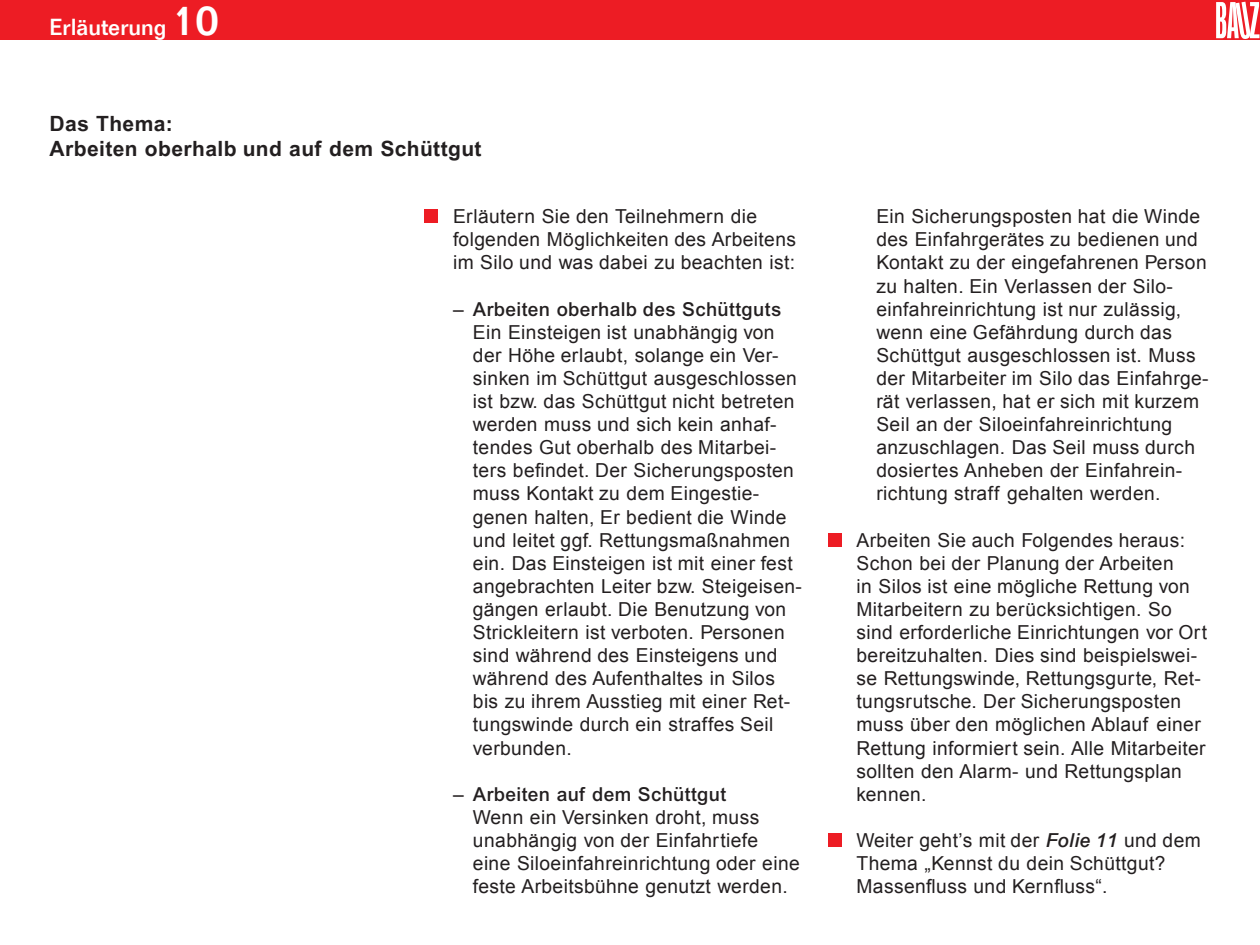
<style>
.page{position:relative;width:1260px;height:945px;background:#fff}
.page>*{position:absolute;margin:0;border:0;box-sizing:border-box;transform-origin:0 0}
.t1{font:500 22.75px "Folio";color:#fff}
.t2{font:700 21px/25.2px "Arial";letter-spacing:.02em;color:#231f20}
.t3{font:19.25px/23.1px "Arial";letter-spacing:.02em;color:#231f20}
.s1{font-size:42px}
.s2{font-weight:500}
.s3{font-weight:500;font-style:italic}
</style>
<div class="page">
<div style="left:0;top:0;width:1260px;height:40px;background:#ed1c24"></div>
<svg style="left:1216px;top:2px;width:44px;height:37px"></svg>
<div style="left:424px;top:209px;width:14px;height:14px;background:#ed1c24"></div>
<div style="left:828px;top:833px;width:14px;height:14px;background:#ed1c24"></div>
<div style="left:828px;top:533px;width:14px;height:14px;background:#ed1c24"></div>
<p class="t1" style="left:50px;top:18px;width:171px">Erläuterung <span class="s1">10</span></p>
<p class="t2" style="left:50px;top:113px;width:434px">Das Thema:<br>Arbeiten oberhalb und auf dem Schüttgut</p>
<p class="t3" style="left:453px;top:207px;width:345px">Erläutern Sie den Teilnehmern die folgenden Möglichkeiten des Arbeitens im Silo und was dabei zu beachten ist:</p>
<p class="t3" style="left:473px;top:299px;width:331px;text-indent:-20px">– <span class="s2">Arbeiten oberhalb des Schüttguts </span>Ein Einsteigen ist unabhängig von der Höhe erlaubt, solange ein Ver&shy;sinken im Schüttgut ausgeschlossen ist bzw. das Schüttgut nicht betreten werden muss und sich kein anhaf&shy;tendes Gut oberhalb des Mitarbei&shy;ters befindet. Der Sicherungsposten muss Kontakt zu dem Eingestie&shy;genen halten, Er bedient die Winde und leitet ggf. Rettungsmaßnahmen ein. Das Einsteigen ist mit einer fest angebrachten Leiter bzw. Steigeisen&shy;gängen erlaubt. Die Benutzung von Strickleitern ist verboten. Personen sind während des Einsteigens und während des Aufenthaltes in Silos bis zu ihrem Ausstieg mit einer Ret&shy;tungswinde durch ein straffes Seil verbunden.</p>
<p class="t3" style="left:473px;top:784px;width:328px;text-indent:-20px">– <span class="s2">Arbeiten auf dem Schüttgut<br></span>Wenn ein Versinken droht, muss unabhängig von der Einfahrtiefe eine Siloeinfahreinrichtung oder eine feste Arbeitsbühne genutzt werden.</p>
<p class="t3" style="left:876px;top:207px;width:334px">Ein Sicherungsposten hat die Winde des Einfahrgerätes zu bedienen und Kontakt zu der eingefahrenen Person zu halten. Ein Verlassen der Silo&shy;einfahreinrichtung ist nur zulässig, wenn eine Gefährdung durch das Schüttgut ausgeschlossen ist. Muss der Mitarbeiter im Silo das Einfahrge&shy;rät verlassen, hat er sich mit kurzem Seil an der Siloeinfahreinrichtung anzuschlagen. Das Seil muss durch dosiertes Anheben der Einfahrein&shy;richtung straff gehalten werden.</p>
<p class="t3" style="left:857px;top:530px;width:352px">Arbeiten Sie auch Folgendes heraus:<br>Schon bei der Planung der Arbeiten<br>in Silos ist eine mögliche Rettung von Mitarbeitern zu berücksichtigen. So sind erforderliche Einrichtungen vor Ort bereitzuhalten. Dies sind beispielswei&shy;se Rettungswinde, Rettungsgurte, Ret&shy;tungsrutsche. Der Sicherungsposten muss über den möglichen Ablauf einer Rettung informiert sein. Alle Mitarbeiter sollten den Alarm- und Rettungsplan kennen.</p>
<p class="t3" style="left:857px;top:830px;width:346px">Weiter geht’s mit der <span class="s3">Folie 11</span> und dem<br>Thema „Kennst du dein Schüttgut?<br>Massenfluss und Kernfluss“.</p>
</div>
